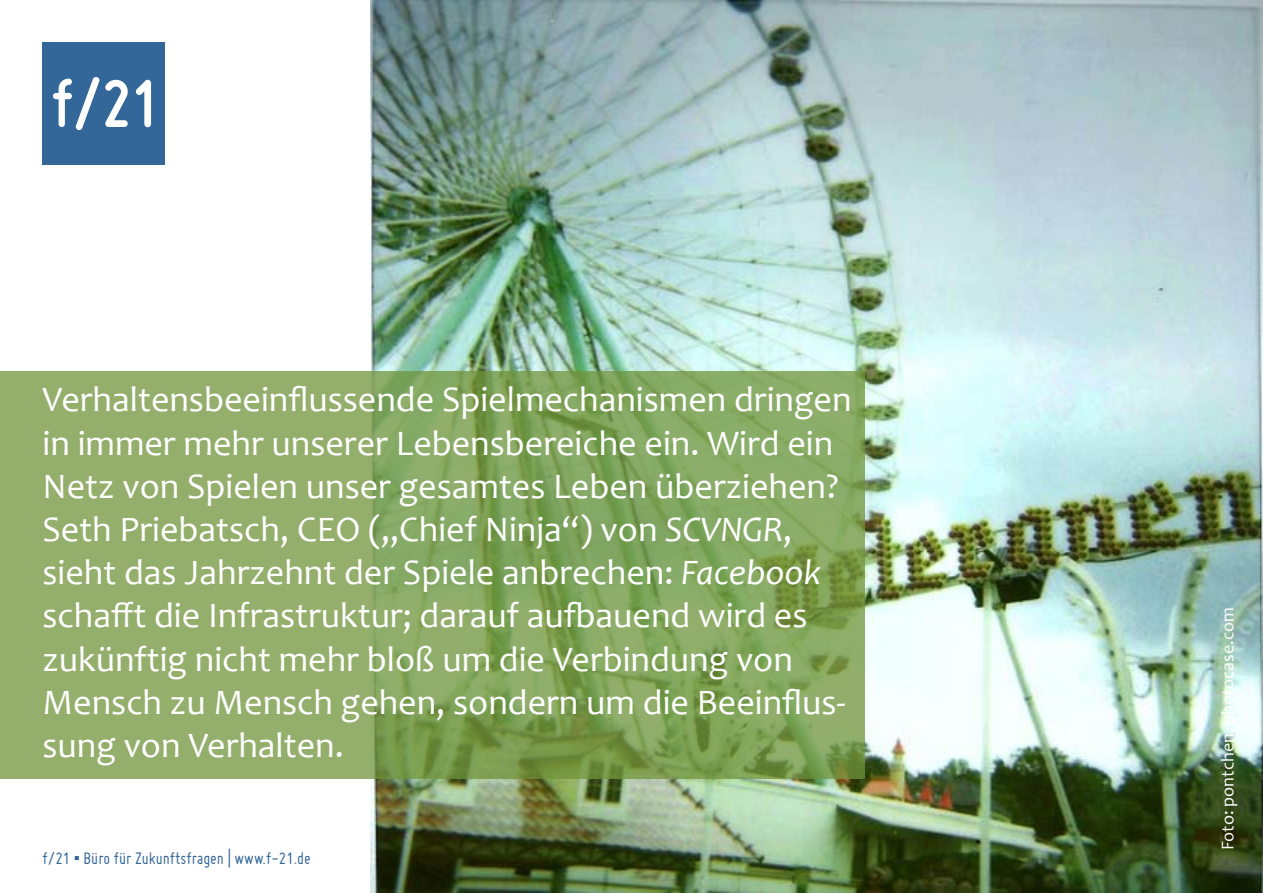
<style>
.page{position:relative;width:1263px;height:893px;background:#fff}
.page>*{position:absolute;margin:0;border:0;box-sizing:border-box;transform-origin:0 0}
.t1{font:700 70.2px "Miso";color:#fff}
.t2{font:36px/43.2px "Candara";color:#fff}
.t3{font:18px "Miso";color:#369}
.t4{font:18px "Candara";color:#fff}
.s1{font-style:italic}
.s2{font-family:"Arial"}
</style>
<div class="page">
<img style="left:370px;top:0;width:893px;height:893px">
<div style="left:43px;top:43px;width:122px;height:122px;background:#369"></div>
<svg style="left:0;top:371px;width:865px;height:408px;fill:#8fae6b"></svg>
<h1 class="t1" style="left:52px;top:64px;width:110px">f/21</h1>
<p class="t2" style="left:43px;top:378px;width:810px">Verhaltensbeeinflussende Spielmechanismen dringen in immer mehr unserer Lebensbereiche ein. Wird ein Netz von Spielen unser gesamtes Leben überziehen?<br>Seth Priebatsch, CEO („Chief Ninja“) von <span class="s1">SCVNGR</span>, sieht das Jahrzehnt der Spiele anbrechen: <span class="s1">Facebook </span>schafft die Infrastruktur; darauf aufbauend wird es zukünftig nicht mehr bloß um die Verbindung von Mensch zu Mensch gehen, sondern um die Beeinflus&shy;sung von Verhalten.</p>
<p class="t3" style="left:43px;top:848px;width:270px">f/21 <span class="s2">▪</span> Büro für Zukunftsfragen | www.f-21.de</p>
<p class="t4" style="left:1216px;top:850px;width:245px;rotate:-90deg">Foto: pontchen, photocase.com</p>
</div>
